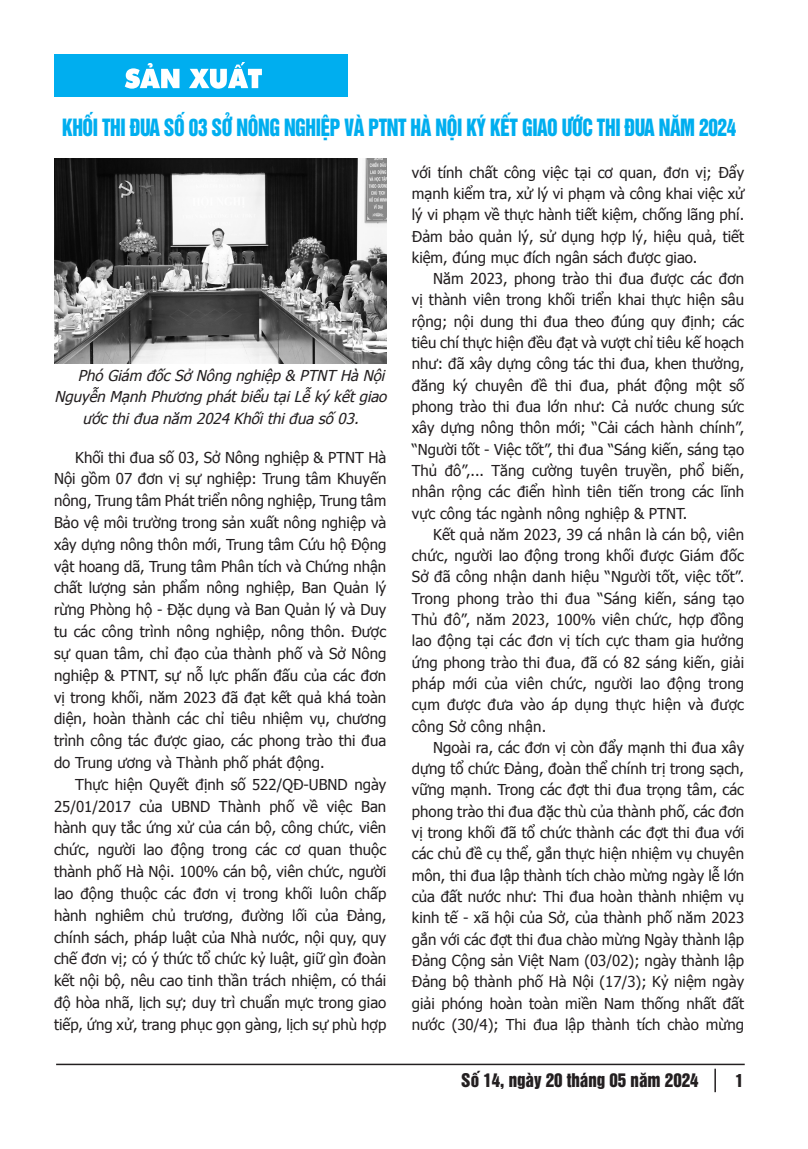
<style>
.page{position:relative;width:808px;height:1149px;background:#fff}
.page>*{position:absolute;margin:0;border:0;box-sizing:border-box;transform-origin:0 0}
.t1{font:21.75px "UTM Helvet Ins";letter-spacing:-.02em;color:#00aeef;scale:.88 1}
.t2{font:17.25px "UTM Helvet Ins";color:#231f20}
.t3{font:16.5px "UTM Helvet Ins";color:#231f20}
.t4{font:15px/21.3px "Tahoma";color:#231f20;text-align:justify}
.t5{font:italic 15px "Tahoma";color:#231f20}
</style>
<div class="page">
<hr style="left:56px;top:1063px;width:689px;height:1px;background:#231f20">
<hr style="left:714px;top:1068px;width:2px;height:23px;background:#231f20">
<div style="left:54px;top:54px;width:294px;height:43px;background:#00aeef"></div>
<svg style="left:125px;top:62px;width:137px;height:27px"></svg>
<img style="left:54px;top:158px;width:332px;height:205px">
<p class="t1" style="left:62px;top:110px;width:768px">KHỐI THI ĐUA SỐ 03 SỞ NÔNG NGHIỆP VÀ PTNT HÀ NỘI KÝ KẾT GIAO ƯỚC THI ĐUA NĂM 2024</p>
<p class="t5" style="left:78px;top:365px;width:312px">Phó Giám đốcSở Nông nghiệp &amp; PTNT HàNội</p>
<p class="t5" style="left:55px;top:387px;width:338px">Nguyễn Mạnh Phương phátbiểu tạiLễký kếtgiao</p>
<p class="t5" style="left:82px;top:408px;width:282px">ướcthiđuanăm 2024 Khốithiđuasố 03.</p>
<p class="t4" style="left:54px;top:445px;width:334px;line-height:21.8px;text-indent:21px">Khối thi đua số 03, Sở Nông nghiệp &amp; PTNT Hà Nội gồm 07 đơn vị sự nghiệp: Trung tâm Khuyến nông, Trung tâm Phát triển nông nghiệp, Trung tâm Bảo vệ môi trường trong sản xuất nông nghiệp và xây dựng nông thôn mới, Trung tâm Cứu hộ Động vật hoang dã, Trung tâm Phân tích và Chứng nhận chất lượng sản phẩm nông nghiệp, Ban Quản lý rừng Phòng hộ - Đặc dụng và Ban Quản lý và Duy tu các công trình nông nghiệp, nông thôn. Được sự quan tâm, chỉ đạo của thành phố và Sở Nông nghiệp &amp; PTNT, sự nỗ lực phấn đấu của các đơn vị trong khối, năm 2023 đã đạt kết quả khá toàn diện, hoàn thành các chỉ tiêu nhiệm vụ, chương trình công tác được giao, các phong trào thi đua do Trung ương và Thành phố phát động.</p>
<p class="t4" style="left:54px;top:772px;width:334px;line-height:21.8px;text-indent:21px">Thực hiện Quyết định số 522/QĐ-UBND ngày 25/01/2017 của UBND Thành phố về việc Ban hành quy tắc ứng xử của cán bộ, công chức, viên chức, người lao động trong các cơ quan thuộc thành phố Hà Nội. 100% cán bộ, viên chức, người lao động thuộc các đơn vị trong khối luôn chấp hành nghiêm chủ trương, đường lối của Đảng, chính sách, pháp luật của Nhà nước, nội quy, quy chế đơn vị; có ý thức tổ chức kỷ luật, giữ gìn đoàn kết nội bộ, nêu cao tinh thần trách nhiệm, có thái độ hòa nhã, lịch sự; duy trì chuẩn mực trong giao tiếp, ứng xử, trang phục gọn gàng, lịch sự phù hợp</p>
<p class="t4" style="left:412px;top:161px;width:334px">với tính chất công việc tại cơ quan, đơn vị; Đẩy mạnh kiểm tra, xử lý vi phạm và công khai việc xử lý vi phạm về thực hành tiết kiệm, chống lãng phí.<br>Đảm bảo quản lý, sử dụng hợp lý, hiệu quả, tiết kiệm, đúng mục đích ngân sách được giao.</p>
<p class="t4" style="left:412px;top:267px;width:334px;text-indent:21px">Năm 2023, phong trào thi đua được các đơn vị thành viên trong khối triển khai thực hiện sâu rộng; nội dung thi đua theo đúng quy định; các tiêu chí thực hiện đều đạt và vượt chỉ tiêu kế hoạch như: đã xây dựng công tác thi đua, khen thưởng, đăng ký chuyên đề thi đua, phát động một số phong trào thi đua lớn như: Cả nước chung sức xây dựng nông thôn mới; “Cải cách hành chính”, “Người tốt - Việc tốt”, thi đua “Sáng kiến, sáng tạo Thủ đô”,... Tăng cường tuyên truyền, phổ biến, nhân rộng các điển hình tiên tiến trong các lĩnh vực công tác ngành nông nghiệp &amp; PTNT.</p>
<p class="t4" style="left:412px;top:523px;width:334px;text-indent:21px">Kết quả năm 2023, 39 cá nhân là cán bộ, viên chức, người lao động trong khối được Giám đốc Sở đã công nhận danh hiệu “Người tốt, việc tốt”.<br>Trong phong trào thi đua “Sáng kiến, sáng tạo Thủ đô”, năm 2023, 100% viên chức, hợp đồng lao động tại các đơn vị tích cực tham gia hưởng ứng phong trào thi đua, đã có 82 sáng kiến, giải pháp mới của viên chức, người lao động trong cụm được đưa vào áp dụng thực hiện và được công Sở công nhận.</p>
<p class="t4" style="left:412px;top:735px;width:334px;text-indent:21px">Ngoài ra, các đơn vị còn đẩy mạnh thi đua xây dựng tổ chức Đảng, đoàn thể chính trị trong sạch, vững mạnh. Trong các đợt thi đua trọng tâm, các phong trào thi đua đặc thù của thành phố, các đơn vị trong khối đã tổ chức thành các đợt thi đua với các chủ đề cụ thể, gắn thực hiện nhiệm vụ chuyên môn, thi đua lập thành tích chào mừng ngày lễ lớn của đất nước như: Thi đua hoàn thành nhiệm vụ kinh tế - xã hội của Sở, của thành phố năm 2023 gắn với các đợt thi đua chào mừng Ngày thành lập Đảng Cộng sản Việt Nam (03/02); ngày thành lập Đảng bộ thành phố Hà Nội (17/3); Kỷ niệm ngày giải phóng hoàn toàn miền Nam thống nhất đất nước (30/4); Thi đua lập thành tích chào mừng</p>
<p class="t2" style="left:461px;top:1065px;width:239px">Số 14, ngày 20 tháng 05 năm 2024</p>
<p class="t3" style="left:735px;top:1066px;width:10px">1</p>
</div>
